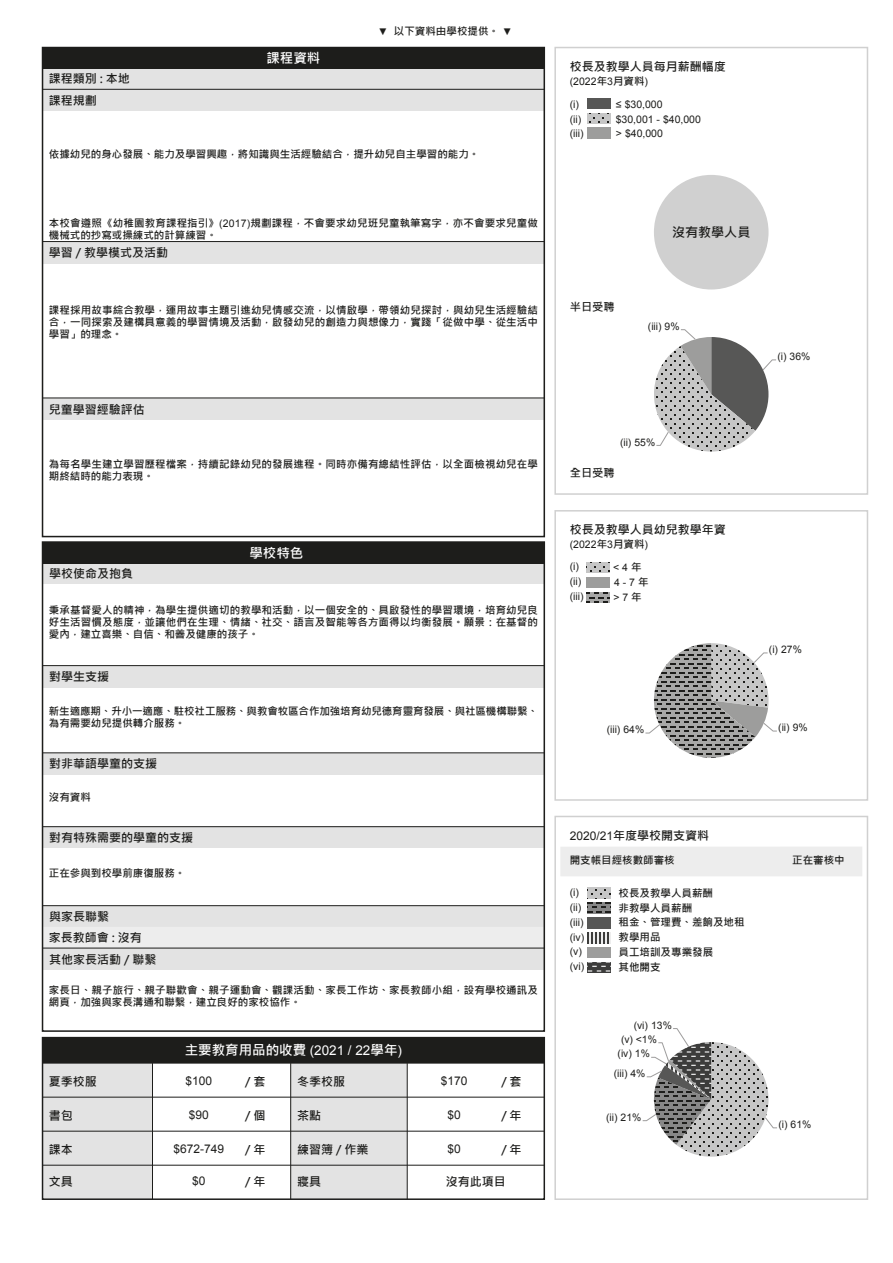
<style>
.page{position:relative;width:893px;height:1263px;background:#fff}
.page>*{position:absolute;margin:0;border:0;box-sizing:border-box;transform-origin:0 0}
.t1{font:700 13.5px "Microsoft Jheng Hei";color:#fff}
.t2{font:700 13.05px "Microsoft Jheng Hei";color:#1d1d1b}
.t3{font:700 12px/20.9px "Microsoft Jheng Hei";color:#1d1d1b}
.t4{font:12px "Arial";color:#1d1d1b}
.t5{font:700 11.25px "Microsoft Jheng Hei";color:#1d1d1b}
.t6{font:700 10.5px/12px "Microsoft Jheng Hei";color:#1d1d1b}
.t7{font:10.5px "Arial";color:#1d1d1b}
.t8{font:10.35px "Arial";letter-spacing:-.005em;color:#1d1d1b}
.s1{font-family:"Arial";font-weight:400;font-size:9.75px}
.s2{font-family:"Arial";font-weight:400}
.s3{font-family:"Microsoft Jheng Hei";font-weight:700}
</style>
<div class="page">
<div style="left:560px;top:846px;width:302px;height:30px;background:#ededed"></div>
<img style="left:588px;top:917px;width:22px;height:11px">
<svg style="left:588px;top:962px;width:22px;height:11px"></svg>
<svg style="left:588px;top:932px;width:22px;height:11px"></svg>
<svg style="left:588px;top:903px;width:22px;height:10px"></svg>
<svg style="left:588px;top:888px;width:22px;height:10px"></svg>
<div style="left:554px;top:816px;width:314px;height:384px;border:2px solid #d0d0d0"></div>
<div style="left:554px;top:510px;width:314px;height:291px;border:2px solid #d0d0d0"></div>
<svg style="left:587px;top:592px;width:22px;height:11px"></svg>
<svg style="left:587px;top:562px;width:22px;height:11px"></svg>
<div style="left:554px;top:47px;width:314px;height:448px;border:2px solid #d0d0d0"></div>
<img style="left:587px;top:98px;width:23px;height:11px">
<svg style="left:587px;top:113px;width:23px;height:11px"></svg>
<div style="left:654px;top:175px;width:114px;height:114px;background:#d0d0d0;border-radius:50%"></div>
<svg style="left:654px;top:329px;width:122px;height:123px"></svg>
<svg style="left:645px;top:643px;width:132px;height:115px"></svg>
<svg style="left:642px;top:1028px;width:135px;height:129px"></svg>
<div style="left:291px;top:1063px;width:116px;height:136px;background:#e3e3e3"></div>
<div style="left:43px;top:1063px;width:109px;height:136px;background:#e3e3e3"></div>
<div style="left:42px;top:1037px;width:503px;height:163px;border:2px solid #1d1d1b"></div>
<hr style="left:43px;top:1097px;width:501px;height:1px;background:#1d1d1b">
<hr style="left:43px;top:1165px;width:501px;height:1px;background:#1d1d1b">
<hr style="left:43px;top:1131px;width:501px;height:1px;background:#1d1d1b">
<div style="left:43px;top:1037px;width:501px;height:26px;background:#1d1d1b"></div>
<hr style="left:43px;top:1063px;width:501px;height:1px;background:#1d1d1b">
<hr style="left:152px;top:1063px;width:1px;height:136px;background:#1d1d1b">
<hr style="left:290px;top:1063px;width:1px;height:136px;background:#1d1d1b">
<hr style="left:407px;top:1063px;width:1px;height:136px;background:#1d1d1b">
<div style="left:43px;top:666px;width:501px;height:21px;background:#e3e3e3"></div>
<hr style="left:43px;top:665px;width:501px;height:1px;background:#1d1d1b">
<div style="left:43px;top:906px;width:501px;height:21px;background:#e3e3e3"></div>
<div style="left:43px;top:927px;width:501px;height:21px;background:#ededed"></div>
<hr style="left:43px;top:905px;width:501px;height:1px;background:#1d1d1b">
<div style="left:43px;top:563px;width:501px;height:21px;background:#e3e3e3"></div>
<div style="left:43px;top:542px;width:501px;height:21px;background:#1d1d1b"></div>
<div style="left:43px;top:948px;width:501px;height:21px;background:#e3e3e3"></div>
<hr style="left:43px;top:948px;width:501px;height:1px;background:#1d1d1b">
<div style="left:43px;top:753px;width:501px;height:21px;background:#e3e3e3"></div>
<hr style="left:43px;top:752px;width:501px;height:1px;background:#1d1d1b">
<div style="left:43px;top:827px;width:501px;height:21px;background:#e3e3e3"></div>
<hr style="left:43px;top:826px;width:501px;height:1px;background:#1d1d1b">
<div style="left:42px;top:541px;width:503px;height:491px;border:2px solid #1d1d1b"></div>
<div style="left:43px;top:242px;width:501px;height:21px;background:#e3e3e3"></div>
<hr style="left:43px;top:241px;width:501px;height:1px;background:#1d1d1b">
<div style="left:43px;top:398px;width:501px;height:22px;background:#e3e3e3"></div>
<hr style="left:43px;top:398px;width:501px;height:1px;background:#1d1d1b">
<div style="left:43px;top:89px;width:501px;height:22px;background:#e3e3e3"></div>
<div style="left:43px;top:68px;width:501px;height:21px;background:#e3e3e3"></div>
<hr style="left:43px;top:89px;width:501px;height:1px;background:#1d1d1b">
<div style="left:43px;top:48px;width:501px;height:21px;background:#1d1d1b"></div>
<div style="left:42px;top:47px;width:503px;height:490px;border:2px solid #1d1d1b"></div>
<p class="t3" style="left:49px;top:69px;width:83px">課程類別 : 本地</p>
<p class="t3" style="left:49px;top:90px;width:50px">課程規劃</p>
<p class="t1" style="left:266px;top:50px;width:55px">課程資料</p>
<p class="t6" style="left:378px;top:25px;width:135px"><span class="s1">▼</span> 以下資料由學校提供。 <span class="s1">▼</span></p>
<p class="t6" style="left:49px;top:148px;width:432px">依據幼兒的身心發展、能力及學習興趣，將知識與生活經驗結合，提升幼兒自主學習的能力。</p>
<p class="t6" style="left:49px;top:217px;width:490px">本校會遵照《幼稚園教育課程指引》<span class="s2">(2017)</span>規劃課程，不會要求幼兒班兒童執筆寫字，亦不會要求兒童做機械式的抄寫或操練式的計算練習。</p>
<p class="t3" style="left:49px;top:242px;width:121px">學習 / 教學模式及活動</p>
<p class="t6" style="left:49px;top:304px;width:491px;text-align:justify">課程採用故事綜合教學，運用故事主題引進幼兒情感交流，以情啟學，帶領幼兒探討，與幼兒生活經驗結合，一同探索及建構具意義的學習情境及活動，啟發幼兒的創造力與想像力，實踐「從做中學、從生活中學習」的理念。</p>
<p class="t3" style="left:49px;top:399px;width:98px">兒童學習經驗評估</p>
<p class="t6" style="left:49px;top:458px;width:491px">為每名學生建立學習歷程檔案，持續記錄幼兒的發展進程。同時亦備有總結性評估，以全面檢視幼兒在學期終結時的能力表現。</p>
<p class="t3" style="left:49px;top:563px;width:85px">學校使命及抱負</p>
<p class="t1" style="left:249px;top:545px;width:55px">學校特色</p>
<p class="t6" style="left:49px;top:604px;width:491px;text-align:justify">秉承基督愛人的精神，為學生提供適切的教學和活動，以一個安全的、具啟發性的學習環境，培育幼兒良好生活習慣及態度，並讓他們在生理、情緒、社交、語言及智能等各方面得以均衡發展。願景：在基督的愛內，建立喜樂、自信、和善及健康的孩子。</p>
<p class="t3" style="left:49px;top:666px;width:62px">對學生支援</p>
<p class="t6" style="left:49px;top:705px;width:491px">新生適應期、升小一適應、駐校社工服務、與教會牧區合作加強培育幼兒德育靈育發展、與社區機構聯繫、為有需要幼兒提供轉介服務。</p>
<p class="t3" style="left:49px;top:753px;width:109px">對非華語學童的支援</p>
<p class="t6" style="left:49px;top:791px;width:43px">沒有資料</p>
<p class="t3" style="left:49px;top:827px;width:145px">對有特殊需要的學童的支援</p>
<p class="t6" style="left:49px;top:867px;width:138px">正在參與到校學前康復服務。</p>
<p class="t3" style="left:49px;top:906px;width:95px">與家長聯繫<br>家長教師會 : 沒有</p>
<p class="t3" style="left:49px;top:949px;width:109px">其他家長活動 / 聯繫</p>
<p class="t6" style="left:49px;top:984px;width:491px">家長日、親子旅行、親子聯歡會、親子運動會、觀課活動、家長工作坊、家長教師小組，設有學校通訊及網頁，加強與家長溝通和聯繫，建立良好的家校協作。</p>
<p class="t1" style="left:185px;top:1042px;width:219px">主要教育用品的收費 <span class="s2">(2021 / 22</span>學年<span class="s2">)</span></p>
<p class="t3" style="left:49px;top:1071px;width:50px">夏季校服</p>
<p class="t3" style="left:297px;top:1071px;width:49px">冬季校服</p>
<p class="t3" style="left:49px;top:1105px;width:25px">書包</p>
<p class="t3" style="left:297px;top:1105px;width:25px">茶點</p>
<p class="t3" style="left:49px;top:1139px;width:25px">課本</p>
<p class="t3" style="left:297px;top:1139px;width:73px">練習簿 / 作業</p>
<p class="t3" style="left:49px;top:1171px;width:25px">文具</p>
<p class="t3" style="left:297px;top:1171px;width:25px">寢具</p>
<p class="t3" style="left:245px;top:1071px;width:22px">/ 套</p>
<p class="t3" style="left:245px;top:1105px;width:22px">/ 個</p>
<p class="t3" style="left:245px;top:1139px;width:22px">/ 年</p>
<p class="t3" style="left:501px;top:1139px;width:22px">/ 年</p>
<p class="t3" style="left:501px;top:1071px;width:22px">/ 套</p>
<p class="t4" style="left:186px;top:1073px;width:28px">$100</p>
<p class="t4" style="left:441px;top:1073px;width:28px">$170</p>
<p class="t4" style="left:448px;top:1107px;width:15px">$0</p>
<p class="t4" style="left:448px;top:1141px;width:15px">$0</p>
<p class="t3" style="left:501px;top:1105px;width:22px">/ 年</p>
<p class="t4" style="left:189px;top:1107px;width:22px">$90</p>
<p class="t4" style="left:174px;top:1141px;width:52px">$672-749</p>
<p class="t3" style="left:245px;top:1171px;width:22px">/ 年</p>
<p class="t3" style="left:446px;top:1171px;width:61px">沒有此項目</p>
<p class="t4" style="left:192px;top:1173px;width:15px">$0</p>
<p class="t3" style="left:570px;top:56px;width:157px">校長及教學人員每月薪酬幅度</p>
<p class="t7" style="left:570px;top:74px;width:80px">(2022<span class="s3">年</span>3<span class="s3">月資料</span>)</p>
<p class="t7" style="left:570px;top:97px;width:11px">(i)</p>
<p class="t7" style="left:616px;top:97px;width:48px">≤ $30,000</p>
<p class="t7" style="left:570px;top:127px;width:15px">(iii)</p>
<p class="t7" style="left:616px;top:127px;width:48px">&gt; $40,000</p>
<p class="t7" style="left:570px;top:112px;width:13px">(ii)</p>
<p class="t7" style="left:616px;top:112px;width:87px">$30,001 - $40,000</p>
<p class="t5" style="left:570px;top:300px;width:46px">半日受聘</p>
<p class="t2" style="left:672px;top:224px;width:80px">沒有教學人員</p>
<p class="t8" style="left:648px;top:319px;width:33px">(iii) 9%</p>
<p class="t8" style="left:777px;top:350px;width:34px">(i) 36%</p>
<p class="t8" style="left:620px;top:435px;width:37px">(ii) 55%</p>
<p class="t5" style="left:570px;top:466px;width:46px">全日受聘</p>
<p class="t3" style="left:570px;top:519px;width:157px">校長及教學人員幼兒教學年資</p>
<p class="t7" style="left:570px;top:537px;width:80px">(2022<span class="s3">年</span>3<span class="s3">月資料</span>)</p>
<p class="t7" style="left:570px;top:575px;width:13px">(ii)</p>
<p class="t7" style="left:614px;top:575px;width:36px">4 - 7 <span class="s3">年</span></p>
<p class="t7" style="left:570px;top:590px;width:15px">(iii)</p>
<p class="t7" style="left:613px;top:590px;width:30px">&gt; 7 <span class="s3">年</span></p>
<p class="t7" style="left:570px;top:560px;width:11px">(i)</p>
<p class="t7" style="left:613px;top:560px;width:30px">&lt; 4 <span class="s3">年</span></p>
<p class="t8" style="left:769px;top:643px;width:34px">(i) 27%</p>
<p class="t8" style="left:607px;top:723px;width:39px">(iii) 64%</p>
<p class="t8" style="left:778px;top:721px;width:31px">(ii) 9%</p>
<p class="t3" style="left:570px;top:825px;width:141px"><span class="s2">2020/21</span>年度學校開支資料</p>
<p class="t6" style="left:570px;top:854px;width:106px">開支帳目經核數師審核</p>
<p class="t7" style="left:570px;top:885px;width:11px">(i)</p>
<p class="t6" style="left:619px;top:887px;width:96px">校長及教學人員薪酬</p>
<p class="t7" style="left:570px;top:900px;width:13px">(ii)</p>
<p class="t6" style="left:619px;top:902px;width:75px">非教學人員薪酬</p>
<p class="t7" style="left:570px;top:915px;width:15px">(iii)</p>
<p class="t6" style="left:619px;top:916px;width:127px">租金、管理費、差餉及地租</p>
<p class="t7" style="left:570px;top:945px;width:14px">(v)</p>
<p class="t6" style="left:619px;top:946px;width:96px">員工培訓及專業發展</p>
<p class="t7" style="left:570px;top:959px;width:16px">(vi)</p>
<p class="t6" style="left:619px;top:961px;width:43px">其他開支</p>
<p class="t7" style="left:570px;top:930px;width:16px">(iv)</p>
<p class="t6" style="left:619px;top:931px;width:43px">教學用品</p>
<p class="t8" style="left:634px;top:1018px;width:40px">(vi) 13%</p>
<p class="t8" style="left:621px;top:1032px;width:37px">(v) &lt;1%</p>
<p class="t8" style="left:618px;top:1047px;width:34px">(iv) 1%</p>
<p class="t8" style="left:614px;top:1066px;width:33px">(iii) 4%</p>
<p class="t8" style="left:606px;top:1110px;width:37px">(ii) 21%</p>
<p class="t6" style="left:792px;top:854px;width:54px">正在審核中</p>
<p class="t8" style="left:778px;top:1117px;width:34px">(i) 61%</p>
</div>
